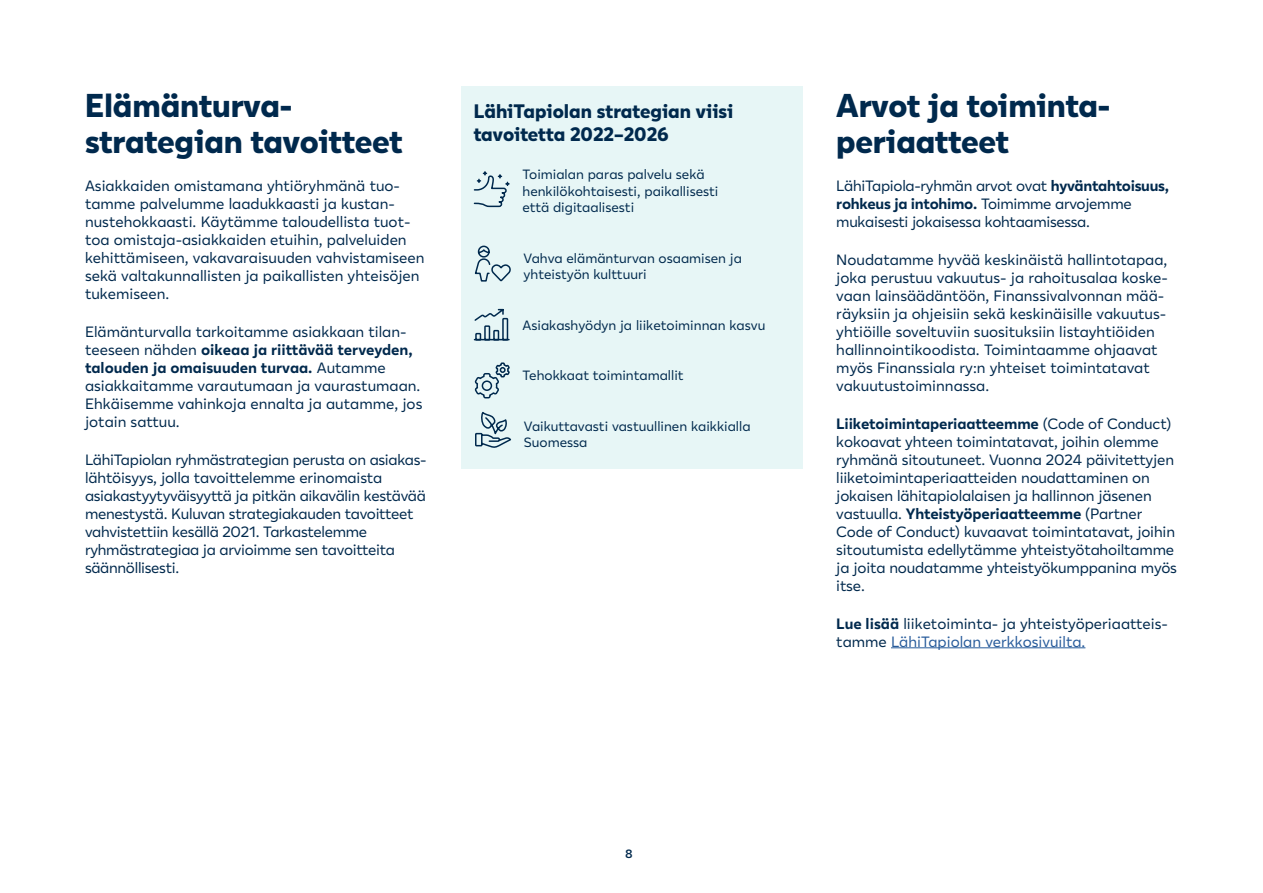
<style>
.page{position:relative;width:1263px;height:893px;background:#fff}
.page>*{position:absolute;margin:0;border:0;box-sizing:border-box;transform-origin:0 0}
.H3_ei_sislu{font:800 33px/36px "Lahi Tapiola Sans";letter-spacing:-.005em;color:#00294d}
.Infolaatikko_otsikko{font:800 19.5px/23.4px "Lahi Tapiola Sans";color:#00294d}
.Leipis_ei_sisennystä{font:15px/18px "Lahi Tapiola Sans";color:#00294d}
.Leipis_ei_sisennystä-2{font:15px/18px "Lahi Tapiola Sans";letter-spacing:-.02em;color:#00294d}
.Info_leipis{font:13.5px/16.5px "Lahi Tapiola Sans";color:#00294d}
.t1{font:600 12px "Lahi Tapiola Sans";color:#00294d}
.s1{font-weight:700}
.s2{color:#275b9b}
</style>
<div class="page">
<div style="left:461px;top:86px;width:341px;height:383px;background:#e7f6f6"></div>
<svg style="left:473px;top:308px;width:37px;height:33px"></svg>
<svg style="left:474px;top:362px;width:36px;height:37px"></svg>
<svg style="left:474px;top:245px;width:37px;height:37px"></svg>
<svg style="left:473px;top:171px;width:37px;height:37px"></svg>
<svg style="left:475px;top:411px;width:37px;height:37px"></svg>
<hr style="left:891px;top:647px;width:194px;height:1px;background:#275b9b">
<h3 class="H3_ei_sislu" style="left:85px;top:84px;width:319px">Elämänturva&shy;strategian tavoitteet</h3>
<p class="Leipis_ei_sisennystä" style="left:85px;top:176px;width:341px">Asiakkaiden omistamana yhtiöryhmänä tuo&shy;tamme palvelumme laadukkaasti ja kustan&shy;nustehokkaasti. Käytämme taloudellista tuot&shy;toa omistaja-asiakkaiden etuihin, palveluiden kehittämiseen, vakavaraisuuden vahvistamiseen sekä valtakunnallisten ja paikallisten yhteisöjen tukemiseen.</p>
<p class="Leipis_ei_sisennystä" style="left:85px;top:322px;width:339px">Elämänturvalla tarkoitamme asiakkaan tilan&shy;teeseen nähden <span class="s1">oikeaa ja riittävää terveyden, talouden ja omaisuuden turvaa.</span> Autamme asiakkaitamme varautumaan ja vaurastumaan.<br>Ehkäisemme vahinkoja ennalta ja autamme, jos jotain sattuu.</p>
<p class="Leipis_ei_sisennystä-2" style="left:85px;top:450px;width:342px">LähiTapiolan ryhmästrategian perusta on asiakas&shy;lähtöisyys, jolla tavoittelemme erinomaista asiakastyytyväisyyttä ja pitkän aikavälin kestävää menestystä. Kuluvan strategiakauden tavoitteet vahvistettiin kesällä 2021. Tarkastelemme ryhmästrategiaa ja arvioimme sen tavoitteita säännöllisesti.</p>
<p class="Infolaatikko_otsikko" style="left:474px;top:97px;width:261px">LähiTapiolan strategian viisi tavoitetta 2022–2026</p>
<p class="Info_leipis" style="left:522px;top:165px;width:197px">Toimialan paras palvelu sekä henkilökohtaisesti, paikallisesti että digitaalisesti</p>
<p class="Info_leipis" style="left:524px;top:249px;width:220px">Vahva elämänturvan osaamisen ja yhteistyön kulttuuri</p>
<p class="Info_leipis" style="left:522px;top:316px;width:244px">Asiakashyödyn ja liiketoiminnan kasvu</p>
<p class="Info_leipis" style="left:522px;top:366px;width:163px">Tehokkaat toimintamallit</p>
<p class="Info_leipis" style="left:524px;top:417px;width:228px">Vaikuttavasti vastuullinen kaikkialla<br>Suomessa</p>
<h3 class="H3_ei_sislu" style="left:836px;top:84px;width:273px">Arvot ja toiminta&shy;periaatteet</h3>
<p class="Leipis_ei_sisennystä-2" style="left:836px;top:176px;width:334px">LähiTapiola-ryhmän arvot ovat <span class="s1">hyväntahtoisuus, rohkeus ja intohimo.</span> Toimimme arvojemme mukaisesti jokaisessa kohtaamisessa.</p>
<p class="Leipis_ei_sisennystä" style="left:836px;top:250px;width:333px">Noudatamme hyvää keskinäistä hallintotapaa, joka perustuu vakuutus- ja rahoitusalaa koske&shy;vaan lainsäädäntöön, Finanssivalvonnan mää&shy;räyksiin ja ohjeisiin sekä keskinäisille vakuutus&shy;yhtiöille soveltuviin suosituksiin listayhtiöiden hallinnointikoodista. Toimintaamme ohjaavat myös Finanssiala ry:n yhteiset toimintatavat vakuutustoiminnassa.</p>
<p class="Leipis_ei_sisennystä" style="left:836px;top:414px;width:342px"><span class="s1">Liiketoimintaperiaatteemme</span> (Code of Conduct) kokoavat yhteen toimintatavat, joihin olemme ryhmänä sitoutuneet. Vuonna 2024 päivitettyjen liiketoimintaperiaatteiden noudattaminen on jokaisen lähitapiolalaisen ja hallinnon jäsenen vastuulla. <span class="s1">Yhteistyöperiaatteemme</span> (Partner Code of Conduct) kuvaavat toimintatavat, joihin sitoutumista edellytämme yhteistyötahoiltamme ja joita noudatamme yhteistyökumppanina myös itse.</p>
<p class="Leipis_ei_sisennystä" style="left:836px;top:613px;width:333px"><span class="s1">Lue lisää</span> liiketoiminta- ja yhteistyöperiaatteis&shy;tamme <span class="s2">LähiTapiolan verkkosivuilta.</span></p>
<p class="t1" style="left:625px;top:845px;width:9px">8</p>
</div>
